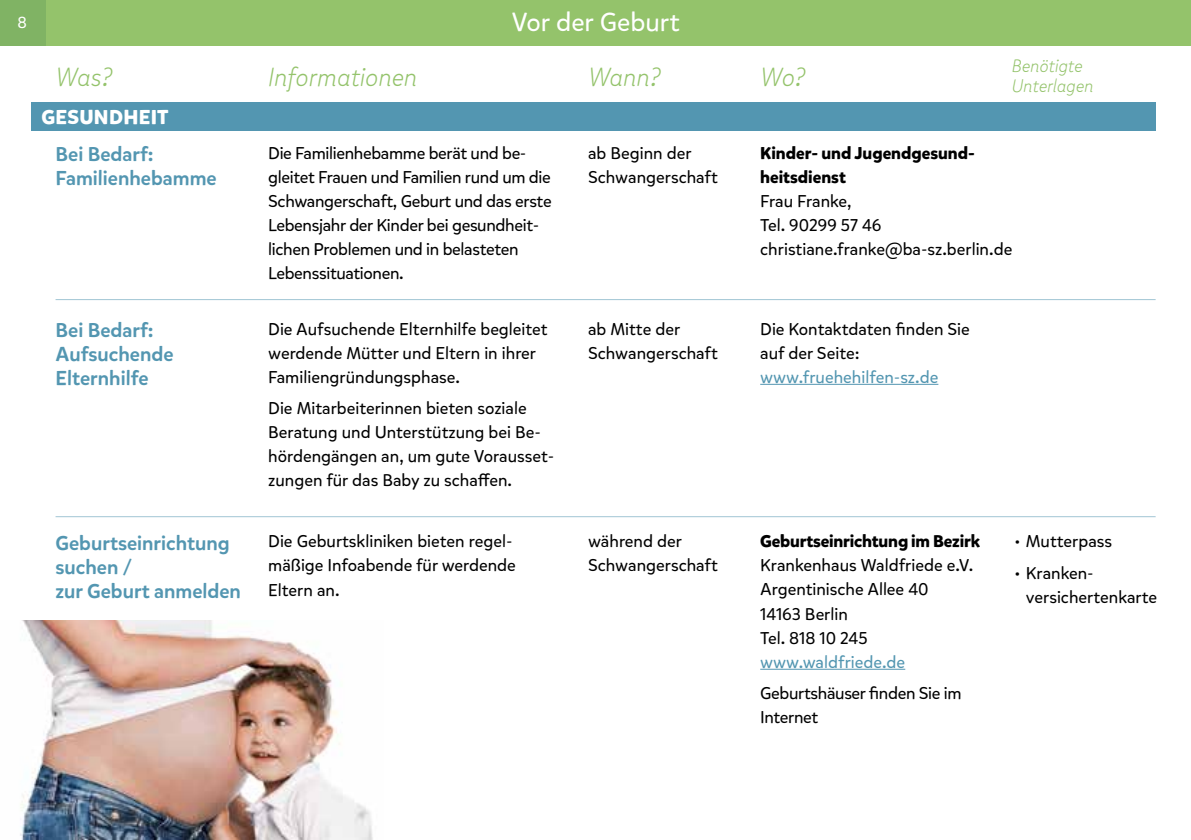
<style>
.page{position:relative;width:1191px;height:840px;background:#fff}
.page>*{position:absolute;margin:0;border:0;box-sizing:border-box;transform-origin:0 0}
.t1{font:italic 300 26px "Mikado";color:#94c36b}
.t2{font:26px "Mikado";color:#fff}
.t3{font:500 20px/24px "Mikado";color:#5396b1}
.t4{font:700 20px "Mikado";letter-spacing:.015em;color:#fff}
.t5{font:italic 300 18px/20px "Mikado";color:#94c36b}
.t6{font:17px/24px "Mikado";color:#000}
.t7{font:17px/24px "Mikado";letter-spacing:-.02em;color:#000}
.t8{font:700 17px/24px "Mikado";color:#000}
.t9{font:17px "Mikado";color:#5396b1}
.t10{font:16px "Mikado";color:#fff}
</style>
<div class="page">
<div style="left:0;top:0;width:1191px;height:45px;background:#94c36b"></div>
<div style="left:32px;top:102px;width:1123px;height:28px;background:#5396b1"></div>
<hr style="left:760px;top:383px;width:178px;height:1px;background:#5396b1">
<hr style="left:760px;top:668px;width:145px;height:1px;background:#5396b1">
<hr style="left:56px;top:299px;width:1099px;height:1px;background:#5396b1">
<hr style="left:56px;top:516px;width:1099px;height:1px;background:#5396b1">
<div style="left:0;top:0;width:45px;height:45px;background:#80b364"></div>
<img style="left:20px;top:620px;width:353px;height:219px">
<p class="t10" style="left:18px;top:12px;width:11px">8</p>
<h1 class="t2" style="left:511px;top:6px;width:170px">Vor der Geburt</h1>
<h1 class="t1" style="left:56px;top:62px;width:59px">Was?</h1>
<h1 class="t1" style="left:268px;top:62px;width:151px">Informationen</h1>
<h1 class="t1" style="left:588px;top:62px;width:75px">Wann?</h1>
<h1 class="t1" style="left:760px;top:62px;width:47px">Wo?</h1>
<p class="t5" style="left:1011px;top:56px;width:84px">Benötigte<br>Unterlagen</p>
<p class="t4" style="left:42px;top:104px;width:129px">GESUNDHEIT</p>
<p class="t3" style="left:56px;top:142px;width:163px">Bei Bedarf:<br>Familienhebamme</p>
<p class="t7" style="left:268px;top:141px;width:285px">Die Familienhebamme berät und be&shy;gleitet Frauen und Familien rund um die Schwangerschaft, Geburt und das erste Lebensjahr der Kinder bei gesundheit&shy;lichen Problemen und in belasteten Lebenssituationen.</p>
<p class="t8" style="left:760px;top:141px;width:216px">Kinder- und Jugendgesund&shy;heitsdienst</p>
<p class="t6" style="left:760px;top:189px;width:254px">Frau Franke,<br>Tel. 90299 57 46 christiane.franke@ba-sz.berlin.de</p>
<p class="t6" style="left:588px;top:141px;width:131px">ab Beginn der<br>Schwangerschaft</p>
<p class="t3" style="left:56px;top:318px;width:119px">Bei Bedarf:<br>Aufsuchende<br>Elternhilfe</p>
<p class="t6" style="left:268px;top:317px;width:281px">Die Aufsuchende Elternhilfe begleitet werdende Mütter und Eltern in ihrer<br>Familiengründungsphase.</p>
<p class="t6" style="left:268px;top:396px;width:287px">Die Mitarbeiterinnen bieten soziale Beratung und Unterstützung bei Be&shy;hördengängen an, um gute Vorausset&shy;zungen für das Baby zu schaffen.</p>
<p class="t6" style="left:588px;top:317px;width:131px">ab Mitte der<br>Schwangerschaft</p>
<p class="t6" style="left:760px;top:317px;width:211px">Die Kontaktdaten finden Sie auf der Seite:</p>
<p class="t9" style="left:760px;top:366px;width:180px">www.fruehehilfen-sz.de</p>
<p class="t3" style="left:56px;top:530px;width:187px">Geburtseinrichtung suchen /<br>zur Geburt anmelden</p>
<p class="t6" style="left:268px;top:529px;width:249px">Die Geburtskliniken bieten regel&shy;mäßige Infoabende für werdende<br>Eltern an.</p>
<p class="t6" style="left:588px;top:529px;width:131px">während der<br>Schwangerschaft</p>
<p class="t8" style="left:760px;top:529px;width:221px">Geburtseinrichtung im Bezirk</p>
<p class="t6" style="left:760px;top:553px;width:215px">Krankenhaus Waldfriede e.V.<br>Argentinische Allee 40<br>14163 Berlin<br>Tel. 818 10 245</p>
<p class="t9" style="left:760px;top:651px;width:147px">www.waldfriede.de</p>
<p class="t7" style="left:760px;top:681px;width:203px">Geburtshäuser finden Sie im<br>Internet</p>
<p class="t6" style="left:1014px;top:529px;width:99px">• Mutterpass</p>
<p class="t6" style="left:1026px;top:561px;width:133px;text-indent:-11px">• Kranken&shy;versichertenkarte</p>
</div>
